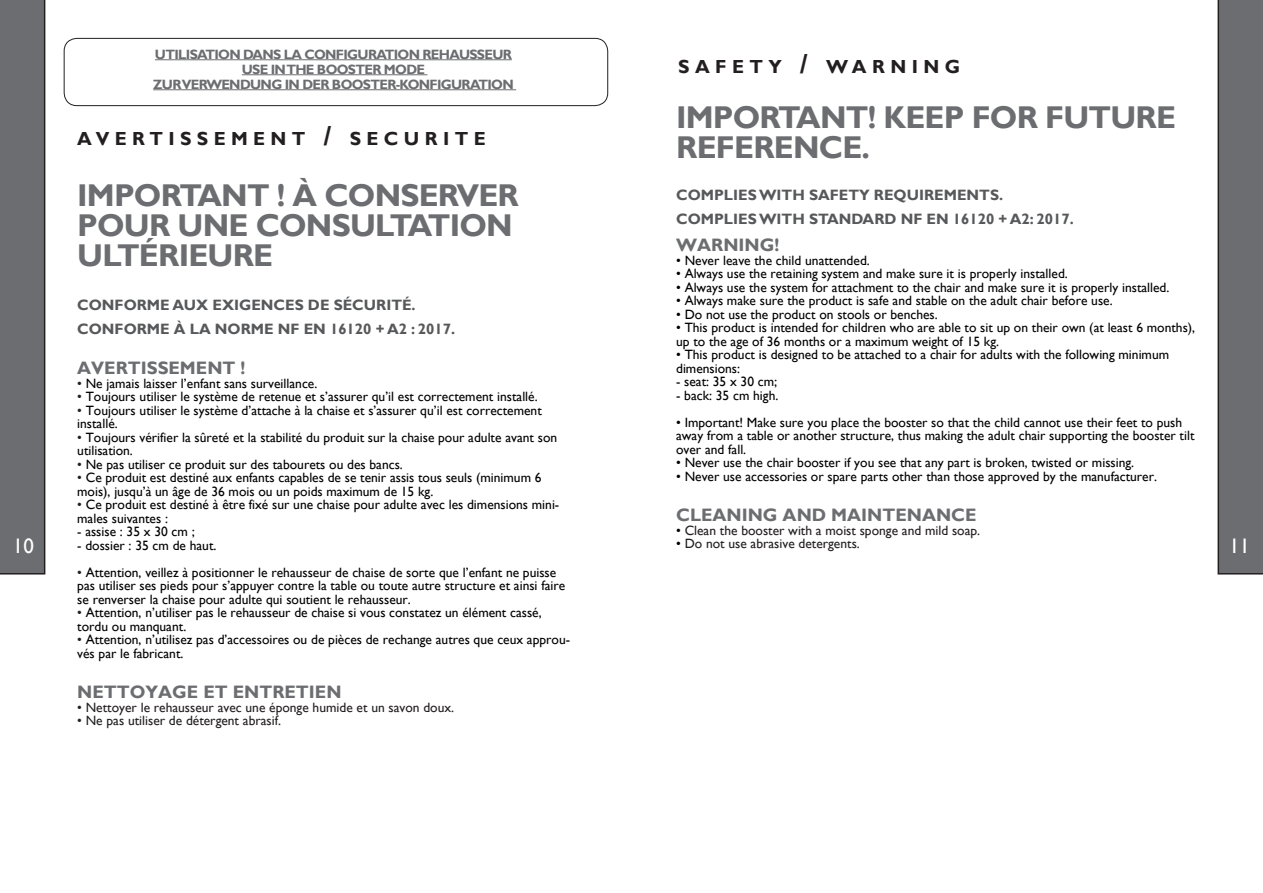
<style>
.page{position:relative;width:1263px;height:893px;background:#fff}
.page>*{position:absolute;margin:0;border:0;box-sizing:border-box;transform-origin:0 0}
.Intro{font:700 31.5px/30px "Gill Sans";letter-spacing:-.025em;color:#6c6d70}
.t1{font:21px "Gill Sans";color:#fff}
.titreavertissement{font:700 18.9px "Gill Sans";letter-spacing:.285em;color:#231f20}
.t2{font:700 18px "Gill Sans";color:#6c6d70}
.t3{font:700 15px "Gill Sans";color:#57585a}
.t4{font:13.5px/13.5px "Gill Sans";color:#000}
.t5{font:13.5px "Gill Sans";color:#231f20}
.Intro-2{font:700 13.5px "Gill Sans";letter-spacing:-.05em;color:#6c6d70}
.s1{font-size:27px}
.s2{color:#000}
.s3{color:#231f20}
</style>
<div class="page">
<div style="left:0;top:0;width:45px;height:574px;background:#6c6d70"></div>
<div style="left:1217px;top:0;width:46px;height:574px;background:#6c6d70"></div>
<hr style="left:155px;top:59px;width:357px;height:1px;background:#6c6d70">
<hr style="left:242px;top:74px;width:185px;height:1px;background:#6c6d70">
<hr style="left:153px;top:89px;width:363px;height:1px;background:#6c6d70">
<div style="left:64px;top:38px;width:544px;height:68px;border:1px solid #231f20;border-radius:13px"></div>
<p class="Intro-2" style="left:155px;top:46px;width:358px">UTILISATION DANS LA CONFIGURATION REHAUSSEUR</p>
<p class="Intro-2" style="left:242px;top:61px;width:185px">USE IN THE BOOSTER MODE</p>
<p class="Intro-2" style="left:153px;top:76px;width:362px">ZUR VERWENDUNG IN DER BOOSTER-KONFIGURATION</p>
<p class="titreavertissement" style="left:77px;top:127px;width:410px">AVERTISSEMENT <span class="s1">/</span> SECURITE</p>
<p class="titreavertissement" style="left:678px;top:55px;width:283px">SAFETY <span class="s1">/</span> WARNING</p>
<p class="Intro" style="left:676px;top:104px;width:501px">IMPORTANT! KEEP FOR FUTURE</p>
<p class="Intro" style="left:676px;top:134px;width:196px">REFERENCE.</p>
<p class="Intro" style="left:77px;top:181px;width:443px">IMPORTANT ! À CONSERVER<br>POUR UNE CONSULTATION<br>ULTÉRIEURE</p>
<p class="t3" style="left:676px;top:186px;width:328px">COMPLIES WITH SAFETY REQUIREMENTS.</p>
<p class="t3" style="left:676px;top:210px;width:399px">COMPLIES WITH STANDARD NF EN 16120 + A2: 2017.</p>
<p class="t2" style="left:676px;top:234px;width:105px">WARNING!</p>
<p class="t4" style="left:676px;top:254px;width:195px">• Never leave the child unattended.</p>
<p class="t4" style="left:676px;top:267px;width:393px">• Always use the retaining system and make sure it is properly installed.</p>
<p class="t4" style="left:676px;top:281px;width:495px">• Always use the system for attachment to the chair and make sure it is properly installed.</p>
<p class="t4" style="left:676px;top:294px;width:438px">• Always make sure the product is safe and stable on the adult chair before use.</p>
<p class="t4" style="left:676px;top:308px;width:263px">• Do not use the product on stools or benches.</p>
<p class="t4" style="left:676px;top:321px;width:521px">• This product is intended for children who are able to sit up on their own (at least 6 months), up to the age of 36 months or a maximum weight of 15 kg.</p>
<p class="t4" style="left:676px;top:348px;width:494px">• This product is designed to be attached to a chair for adults with the following minimum dimensions:</p>
<p class="t4" style="left:676px;top:375px;width:103px">- seat: 35 x 30 cm;</p>
<p class="t4" style="left:676px;top:389px;width:104px">- back: 35 cm high.</p>
<p class="t4" style="left:676px;top:416px;width:520px">• Important! Make sure you place the booster so that the child cannot use their feet to push away from a table or another structure, thus making the adult chair supporting the booster tilt over and fall.</p>
<p class="t4" style="left:676px;top:456px;width:459px">• Never use the chair booster if you see that any part is broken, twisted or missing.</p>
<p class="t4" style="left:676px;top:470px;width:482px">• Never use accessories or spare parts other than those approved by the manufacturer.</p>
<p class="t2" style="left:676px;top:504px;width:302px">CLEANING AND MAINTENANCE</p>
<p class="t5" style="left:676px;top:522px;width:305px"><span class="s2">•</span> Clean the booster with a moist sponge and mild soap.</p>
<p class="t5" style="left:676px;top:536px;width:185px"><span class="s2">•</span> Do not use abrasive detergents.</p>
<p class="t3" style="left:77px;top:296px;width:340px">CONFORME AUX EXIGENCES DE SÉCURITÉ.</p>
<p class="t3" style="left:77px;top:320px;width:379px">CONFORME À LA NORME NF EN 16120 + A2 : 2017.</p>
<p class="t2" style="left:77px;top:357px;width:170px">AVERTISSEMENT !</p>
<p class="t4" style="left:77px;top:377px;width:242px"><span class="s3">•</span> Ne jamais laisser l’enfant sans surveillance.</p>
<p class="t4" style="left:77px;top:390px;width:462px"><span class="s3">•</span> Toujours utiliser le système de retenue et s’assurer qu’il est correctement installé.</p>
<p class="t4" style="left:77px;top:404px;width:466px"><span class="s3">•</span> Toujours utiliser le système d’attache à la chaise et s’assurer qu’il est correctement installé.</p>
<p class="t4" style="left:77px;top:431px;width:481px"><span class="s3">•</span> Toujours vérifier la sûreté et la stabilité du produit sur la chaise pour adulte avant son utilisation.</p>
<p class="t4" style="left:77px;top:458px;width:327px"><span class="s3">•</span> Ne pas utiliser ce produit sur des tabourets ou des bancs.</p>
<p class="t4" style="left:77px;top:471px;width:466px"><span class="s3">•</span> Ce produit est destiné aux enfants capables de se tenir assis tous seuls (minimum 6 mois), jusqu’à un âge de 36 mois ou un poids maximum de 15 kg.</p>
<p class="t4" style="left:77px;top:498px;width:483px"><span class="s3">•</span> Ce produit est destiné à être fixé sur une chaise pour adulte avec les dimensions mini&shy;males suivantes :</p>
<p class="t4" style="left:77px;top:525px;width:119px">- assise : 35 x 30 cm ;</p>
<p class="t4" style="left:77px;top:539px;width:141px">- dossier : 35 cm de haut.</p>
<p class="t4" style="left:77px;top:566px;width:489px"><span class="s3">•</span> Attention, veillez à positionner le rehausseur de chaise de sorte que l’enfant ne puisse pas utiliser ses pieds pour s’appuyer contre la table ou toute autre structure et ainsi faire se renverser la chaise pour adulte qui soutient le rehausseur.</p>
<p class="t4" style="left:77px;top:606px;width:466px"><span class="s3">•</span> Attention, n’utiliser pas le rehausseur de chaise si vous constatez un élément cassé, tordu ou manquant.</p>
<p class="t4" style="left:77px;top:633px;width:494px"><span class="s3">•</span> Attention, n’utilisez pas d’accessoires ou de pièces de rechange autres que ceux approu&shy;vés par le fabricant.</p>
<p class="t2" style="left:77px;top:681px;width:266px">NETTOYAGE ET ENTRETIEN</p>
<p class="t5" style="left:77px;top:699px;width:378px">• Nettoyer le rehausseur avec une éponge humide et un savon doux.</p>
<p class="t5" style="left:77px;top:713px;width:205px">• Ne pas utiliser de détergent abrasif.</p>
<p class="t1" style="left:13px;top:533px;width:22px">10</p>
<p class="t1" style="left:1229px;top:533px;width:22px">11</p>
</div>
